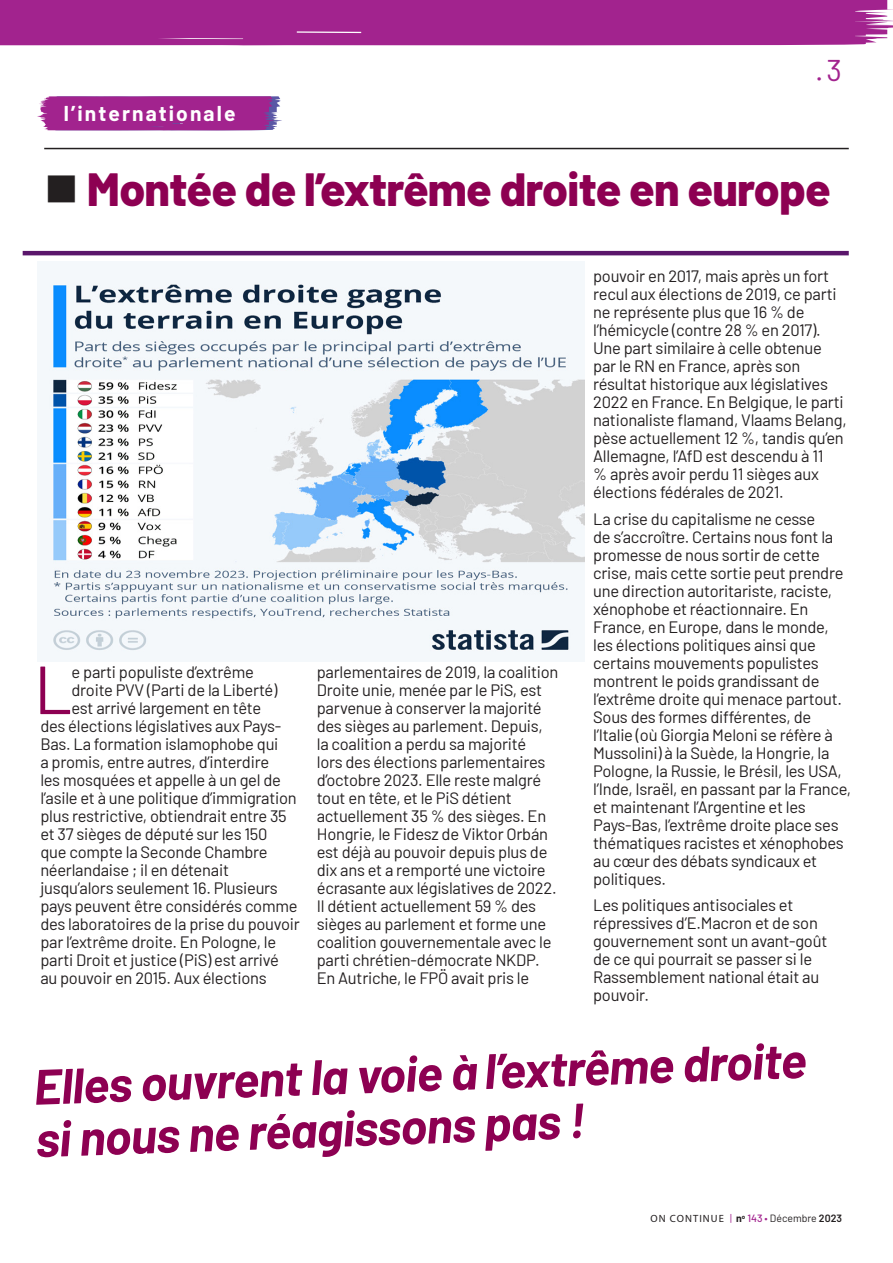
<style>
.page{position:relative;width:893px;height:1263px;background:#fff}
.page>*{position:absolute;margin:0;border:0;box-sizing:border-box;transform-origin:0 0}
.t1{font:67.95px "Barlow";color:#8d0052}
.t2{font:italic 700 49.5px/52.5px "Barlow";color:#8d0052}
.t3{font:800 46.5px "Barlow";letter-spacing:-.015em;color:#8d0052}
.t4{font:30px "Barlow";color:#a2238e}
.titre_rubrique{font:700 21px "Barlow";letter-spacing:.1em;color:#fff}
.t5{font:16.5px/18px "Barlow";letter-spacing:-.015em;color:#231f20}
.t6{font:10.5px "Myriad Pro";letter-spacing:.1em;color:#231f20}
.s1{color:#231f20}
.s2{font-family:"Barlow";color:#a2238e}
.s3{font-family:"Barlow";font-weight:700}
.s4{font-family:"Barlow";font-weight:500;color:#a2238e}
.s5{font-family:"Barlow"}
.s6{font-family:"Barlow";font-weight:600}
</style>
<div class="page">
<div style="left:0;top:0;width:893px;height:45px;background:#a2238e"></div>
<img style="left:37px;top:261px;width:548px;height:401px">
<svg style="left:37px;top:96px;width:245px;height:34px;background:#a43094"></svg>
<hr style="left:44px;top:148px;width:805px;height:1px;background:#231f20">
<hr style="left:23px;top:251px;width:826px;height:4px;background:#5a166b">
<p class="titre_rubrique" style="left:64px;top:97px;width:173px">l’internationale</p>
<h3 class="t4" style="left:815px;top:48px;width:28px">.3</h3>
<p class="t3" style="left:44px;top:155px;width:788px"><span class="s1">■</span> Montée de l’extrême droite en europe</p>
<p class="t5" style="left:593px;top:266px;width:255px">pouvoir en 2017, mais après un fort recul aux élections de 2019, ce parti ne représente plus que 16 % de l’hémicycle (contre 28 % en 2017).<br>Une part similaire à celle obtenue par le RN en France, après son résultat historique aux législatives 2022 en France. En Belgique, le parti nationaliste flamand, Vlaams Belang, pèse actuellement 12 %, tandis qu’en Allemagne, l’AfD est descendu à 11<br>% après avoir perdu 11 sièges aux élections fédérales de 2021.</p>
<p class="t5" style="left:593px;top:508px;width:260px">La crise du capitalisme ne cesse<br>de s’accroître. Certains nous font la promesse de nous sortir de cette crise, mais cette sortie peut prendre une direction autoritariste, raciste, xénophobe et réactionnaire. En France, en Europe, dans le monde, les élections politiques ainsi que certains mouvements populistes montrent le poids grandissant de l’extrême droite qui menace partout.<br>Sous des formes différentes, de l’Italie (où Giorgia Meloni se réfère à Mussolini) à la Suède, la Hongrie, la Pologne, la Russie, le Brésil, les USA, l’Inde, Israël, en passant par la France, et maintenant l’Argentine et les Pays-Bas, l’extrême droite place ses thématiques racistes et xénophobes au cœur des débats syndicaux et politiques.</p>
<p class="t5" style="left:593px;top:895px;width:236px">Les politiques antisociales et répressives d’E.Macron et de son gouvernement sont un avant-goût de ce qui pourrait se passer si le<br>Rassemblement national était au pouvoir.</p>
<p class="t2" style="left:33px;top:1057px;width:775px;rotate:-2deg">Elles ouvrent la voie à l’extrême droite si nous ne réagissons pas !</p>
<p class="t1" style="left:34px;top:640px;width:40px">L</p>
<p class="t5" style="left:72px;top:662px;width:184px">e parti populiste d’extrême</p>
<p class="t5" style="left:317px;top:662px;width:243px">parlementaires de 2019, la coalition Droite unie, menée par le PiS, est parvenue à conserver la majorité des sièges au parlement. Depuis, la coalition a perdu sa majorité<br>lors des élections parlementaires d’octobre 2023. Elle reste malgré tout en tête, et le PiS détient actuellement 35 % des sièges. En Hongrie, le Fidesz de Viktor Orbán est déjà au pouvoir depuis plus de dix ans et a remporté une victoire écrasante aux législatives de 2022.<br>Il détient actuellement 59 % des sièges au parlement et forme une coalition gouvernementale avec le parti chrétien-démocrate NKDP.<br>En Autriche, le FPÖ avait pris le</p>
<p class="t5" style="left:72px;top:680px;width:207px">droite PVV (Parti de la Liberté)</p>
<p class="t5" style="left:72px;top:698px;width:191px">est arrivé largement en tête</p>
<p class="t5" style="left:40px;top:716px;width:242px">des élections législatives aux Pays-</p>
<p class="t5" style="left:40px;top:734px;width:240px">Bas. La formation islamophobe qui</p>
<p class="t5" style="left:40px;top:752px;width:230px">a promis, entre autres, d’interdire</p>
<p class="t5" style="left:40px;top:770px;width:242px">les mosquées et appelle à un gel de</p>
<p class="t5" style="left:40px;top:788px;width:258px">l’asile et à une politique d’immigration</p>
<p class="t5" style="left:40px;top:806px;width:248px">plus restrictive, obtiendrait entre 35</p>
<p class="t5" style="left:40px;top:824px;width:229px">et 37 sièges de député sur les 150</p>
<p class="t5" style="left:40px;top:842px;width:229px">que compte la Seconde Chambre</p>
<p class="t5" style="left:40px;top:860px;width:190px">néerlandaise ; il en détenait</p>
<p class="t5" style="left:40px;top:878px;width:239px">jusqu’alors seulement 16. Plusieurs</p>
<p class="t5" style="left:40px;top:896px;width:259px">pays peuvent être considérés comme</p>
<p class="t5" style="left:40px;top:914px;width:261px">des laboratoires de la prise du pouvoir</p>
<p class="t5" style="left:40px;top:932px;width:237px">par l’extrême droite. En Pologne, le</p>
<p class="t5" style="left:40px;top:950px;width:240px">parti Droit et justice (PiS) est arrivé</p>
<p class="t5" style="left:40px;top:968px;width:228px">au pouvoir en 2015. Aux élections</p>
<p class="t6" style="left:650px;top:1212px;width:193px">ON CONTINUE <span class="s2">|</span> <span class="s3">n</span><sup>o</sup> <span class="s4">143</span> <span class="s2">•</span> <span class="s5">Décembre</span> <span class="s6">2023</span></p>
</div>
